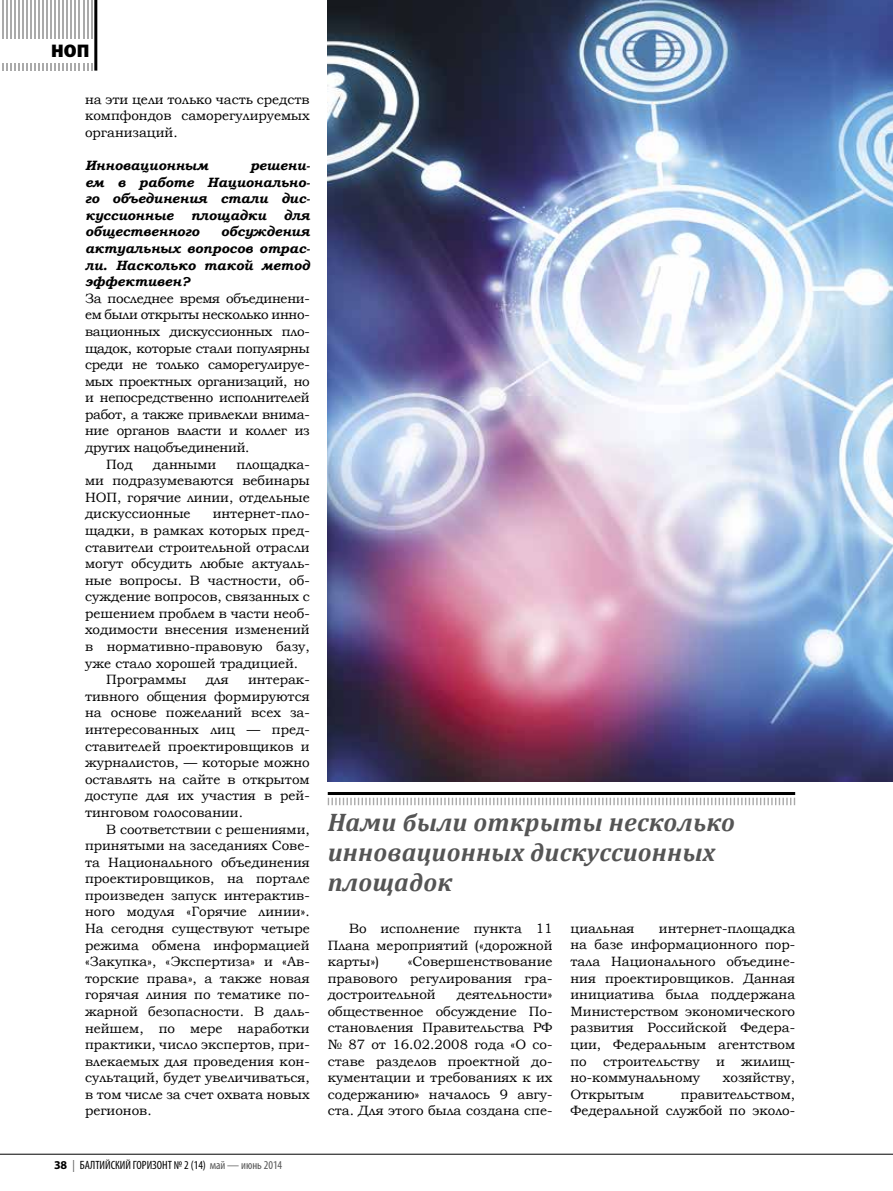
<style>
.page{position:relative;width:893px;height:1191px;background:#fff}
.page>*{position:absolute;margin:0;border:0;box-sizing:border-box;transform-origin:0 0}
.t1{font:italic 700 25.5px/30px "Cambria";letter-spacing:.01em;color:#555}
.t2{font:18px "Franklin Gothic Heavy C";color:#000}
.t3{font:13.5px/16.6px "Bookman Old Style";color:#000;text-align:justify}
.t4{font:13.5px "Bookman Old Style";letter-spacing:-.02em;color:#000}
.t5{font:italic 700 13.5px/16.6px "Bookman Old Style";color:#000;text-align:justify}
.t6{font:condensed 12px "Myriad Pro";color:#000}
.s1{font-weight:700;font-stretch:normal}
.s2{color:#555}
</style>
<div class="page">
<hr style="left:0;top:1153px;width:893px;height:1px;background:#000">
<img style="left:328px;top:0;width:565px;height:781px">
<hr style="left:328px;top:792px;width:467px;height:3px;background:#000">
<svg style="left:328px;top:797px;width:467px;height:8px"></svg>
<hr style="left:91px;top:0;width:1px;height:38px;background:#aaa">
<hr style="left:26px;top:0;width:2px;height:38px;background:#aaa">
<hr style="left:58px;top:0;width:2px;height:38px;background:#aaa">
<hr style="left:75px;top:0;width:1px;height:38px;background:#aaa">
<hr style="left:10px;top:0;width:1px;height:38px;background:#aaa">
<hr style="left:42px;top:0;width:2px;height:38px;background:#aaa">
<hr style="left:87px;top:0;width:1px;height:38px;background:#aaa">
<hr style="left:22px;top:0;width:2px;height:38px;background:#aaa">
<hr style="left:54px;top:0;width:2px;height:38px;background:#aaa">
<hr style="left:71px;top:0;width:1px;height:38px;background:#aaa">
<hr style="left:6px;top:0;width:1px;height:38px;background:#aaa">
<hr style="left:38px;top:0;width:2px;height:38px;background:#aaa">
<hr style="left:83px;top:0;width:1px;height:38px;background:#aaa">
<hr style="left:18px;top:0;width:2px;height:38px;background:#aaa">
<hr style="left:50px;top:0;width:2px;height:38px;background:#aaa">
<hr style="left:67px;top:0;width:1px;height:38px;background:#aaa">
<hr style="left:2px;top:0;width:1px;height:38px;background:#aaa">
<hr style="left:34px;top:0;width:2px;height:38px;background:#aaa">
<hr style="left:79px;top:0;width:1px;height:38px;background:#aaa">
<hr style="left:14px;top:0;width:2px;height:38px;background:#aaa">
<hr style="left:46px;top:0;width:2px;height:38px;background:#aaa">
<hr style="left:62px;top:0;width:2px;height:38px;background:#aaa">
<hr style="left:30px;top:0;width:2px;height:38px;background:#aaa">
<svg style="left:2px;top:63px;width:90px;height:8px"></svg>
<hr style="left:94px;top:0;width:3px;height:71px;background:#000">
<h2 class="t2" style="left:51px;top:41px;width:40px">ноп</h2>
<p class="t3" style="left:85px;top:91px;width:226px">на эти цели только часть средств компфондов саморегулируемых организаций.</p>
<p class="t5" style="left:85px;top:157px;width:125px">Инновационным</p>
<p class="t5" style="left:85px;top:157px;width:227px;text-indent:165px">решени&shy;ем в работе Национально&shy;го объединения стали дис&shy;куссионные</p>
<p class="t5" style="left:191px;top:207px;width:77px">площадки</p>
<p class="t5" style="left:284px;top:207px;width:28px">для</p>
<p class="t5" style="left:85px;top:223px;width:116px">общественного</p>
<p class="t5" style="left:85px;top:223px;width:227px;text-indent:136px">обсуждения актуальных вопросов отрас&shy;ли. Насколько такой метод эффективен?</p>
<p class="t4" style="left:85px;top:289px;width:226px">За последнее время объединени-</p>
<p class="t4" style="left:85px;top:306px;width:226px">ем были открыты несколько инно-</p>
<p class="t4" style="left:85px;top:322px;width:226px">вационных дискуссионных пло-</p>
<p class="t4" style="left:85px;top:339px;width:226px">щадок, которые стали популярны</p>
<p class="t4" style="left:85px;top:356px;width:226px">среди не только саморегулируе-</p>
<p class="t4" style="left:85px;top:372px;width:226px">мых проектных организаций, но</p>
<p class="t4" style="left:85px;top:389px;width:226px">и непосредственно исполнителей</p>
<p class="t4" style="left:85px;top:405px;width:226px">работ, а также привлекли внима-</p>
<p class="t4" style="left:85px;top:422px;width:226px">ние органов власти и коллег из</p>
<p class="t4" style="left:85px;top:439px;width:166px">других нацобъединений.</p>
<p class="t3" style="left:106px;top:456px;width:28px">Под</p>
<p class="t3" style="left:153px;top:456px;width:65px">данными</p>
<p class="t3" style="left:85px;top:456px;width:226px;text-indent:152px">площадка&shy;ми подразумеваются вебинары НОП, горячие линии, отдельные дискуссионные</p>
<p class="t3" style="left:213px;top:505px;width:99px">интернет-пло-</p>
<p class="t3" style="left:85px;top:522px;width:226px">щадки, в рамках которых пред-</p>
<p class="t3" style="left:85px;top:538px;width:226px">ставители строительной отрасли</p>
<p class="t3" style="left:85px;top:555px;width:226px">могут обсудить любые актуаль-</p>
<p class="t3" style="left:85px;top:572px;width:226px">ные вопросы. В частности, об-</p>
<p class="t3" style="left:85px;top:588px;width:226px">суждение вопросов, связанных с</p>
<p class="t3" style="left:85px;top:605px;width:226px">решением проблем в части необ-</p>
<p class="t3" style="left:85px;top:621px;width:226px">ходимости внесения изменений</p>
<p class="t3" style="left:85px;top:638px;width:226px">в нормативно-правовую базу,</p>
<p class="t3" style="left:85px;top:655px;width:215px">уже стало хорошей традицией.</p>
<p class="t3" style="left:106px;top:671px;width:82px">Программы</p>
<p class="t3" style="left:206px;top:671px;width:25px">для</p>
<p class="t3" style="left:85px;top:671px;width:226px;text-indent:163px">интерак&shy;тивного общения формируются на основе пожеланий всех за&shy;интересованных лиц — пред&shy;ставителей проектировщиков и журналистов, — которые можно оставлять на сайте в открытом доступе для их участия в рей&shy;тинговом голосовании.</p>
<p class="t3" style="left:85px;top:820px;width:226px;text-indent:21px">В соответствии с решениями, принятыми на заседаниях Сове&shy;та Национального объединения проектировщиков, на портале произведен запуск интерактив&shy;ного модуля «Горячие линии».<br>На сегодня существуют четыре режима обмена информацией «Закупка», «Экспертиза» и «Ав&shy;торские права», а также новая горячая линия по тематике по&shy;жарной безопасности. В даль&shy;нейшем, по мере наработки практики, число экспертов, при&shy;влекаемых для проведения кон&shy;сультаций, будет увеличиваться, в том числе за счет охвата новых регионов.</p>
<p class="t6" style="left:54px;top:1158px;width:230px"><span class="s1">38</span> <span class="s2">|</span> БАЛТИЙСКИЙ ГОРИЗОНТ № 2 (14) <span class="s2">май — июнь 2014</span></p>
<h1 class="t1" style="left:328px;top:806px;width:409px">Нами были открыты несколько инновационных дискуссионных площадок</h1>
<p class="t3" style="left:328px;top:920px;width:226px;text-indent:21px">Во исполнение пункта 11<br>Плана мероприятий («дорожной карты»)</p>
<p class="t3" style="left:328px;top:953px;width:226px;text-indent:80px">«Совершенствование правового регулирования гра&shy;достроительной</p>
<p class="t3" style="left:328px;top:986px;width:226px;text-indent:129px">деятельности» общественное обсуждение По&shy;становления Правительства РФ № 87 от 16.02.2008 года «О со&shy;ставе разделов проектной до&shy;кументации и требованиях к их содержанию» началось 9 авгу&shy;ста. Для этого была создана спе-</p>
<p class="t3" style="left:570px;top:920px;width:226px;text-indent:88px">интернет-площадка на базе информационного пор&shy;тала Национального объедине&shy;ния проектировщиков. Данная инициатива была поддержана Министерством экономического развития Российской Федера&shy;ции, Федеральным агентством по строительству и жилищ&shy;но-коммунальному</p>
<p class="t3" style="left:570px;top:920px;width:66px">циальная</p>
<p class="t3" style="left:723px;top:1069px;width:74px">хозяйству,</p>
<p class="t3" style="left:570px;top:1085px;width:75px">Открытым</p>
<p class="t3" style="left:570px;top:1085px;width:226px;text-align:right">правительством,<br>Федеральной службой по эколо-</p>
</div>
